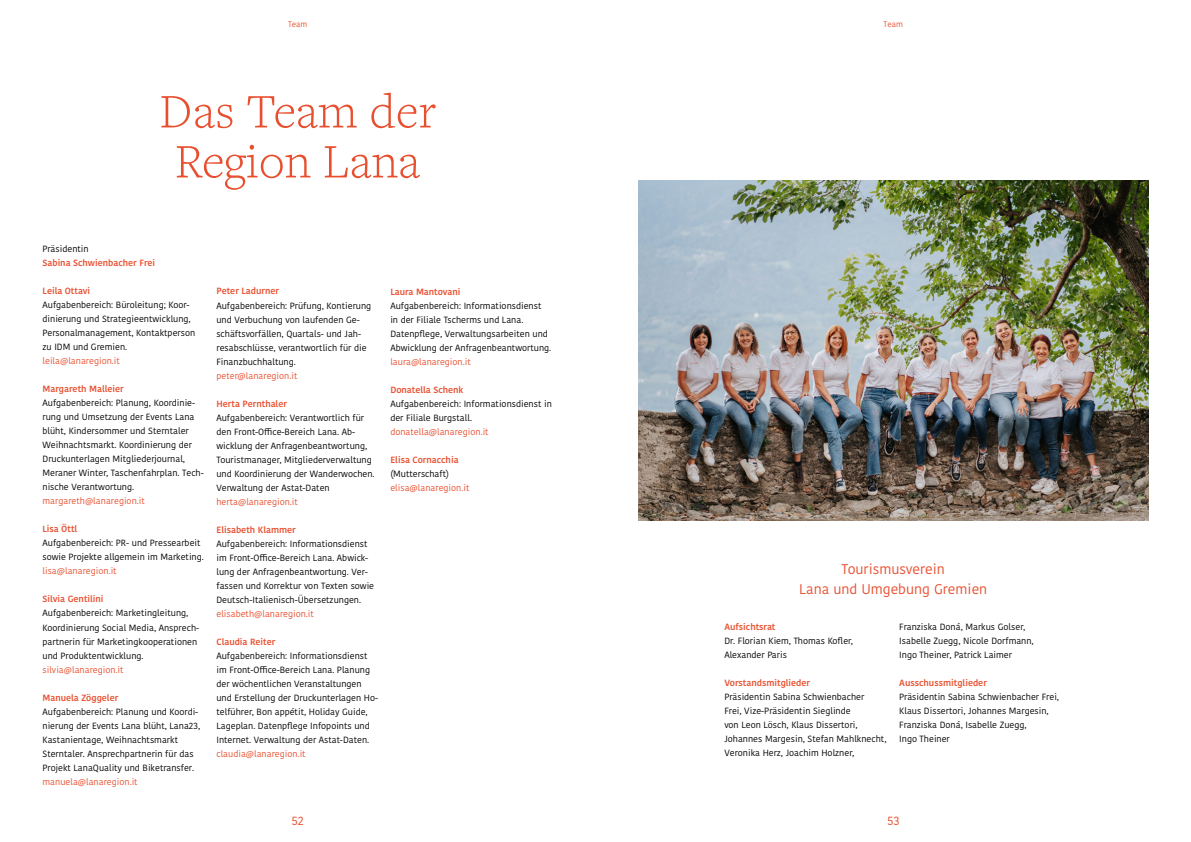
<style>
.page{position:relative;width:1191px;height:842px;background:#fff}
.page>*{position:absolute;margin:0;border:0;box-sizing:border-box;transform-origin:0 0}
.t1{font:300 50px/50px "Freight Text Pro";color:#e84f2f;text-align:center}
.t2{font:14px/20px "Kohinoor Devanagari";color:#e84f2f;text-align:center}
.t3{font:12px "Kohinoor Bangla";color:#e84f2f}
.t4{font:9px/14px "Kohinoor Devanagari";color:#000}
.t5{font:9px "Kohinoor Devanagari";color:#e84f2f}
.t6{font:600 9px "Kohinoor Devanagari";color:#e84f2f}
.t7{font:8px "Kohinoor Devanagari";color:#e84f2f}
</style>
<div class="page">
<img style="left:639px;top:181px;width:509px;height:339px">
<p class="t7" style="left:288px;top:20px;width:21px">Team</p>
<p class="t7" style="left:883px;top:20px;width:21px">Team</p>
<h1 class="t1" style="left:159px;top:85px;width:278px">Das Team der<br>Region Lana</h1>
<p class="t4" style="left:43px;top:242px;width:48px">Präsidentin</p>
<p class="t6" style="left:43px;top:258px;width:114px">Sabina Schwienbacher Frei</p>
<p class="t6" style="left:43px;top:286px;width:49px">Leila Ottavi</p>
<p class="t4" style="left:43px;top:298px;width:154px">Aufgabenbereich: Büroleitung; Koor&shy;dinierung und Strategieentwicklung, Personalmanagement, Kontaktperson zu IDM und Gremien.</p>
<p class="t5" style="left:43px;top:356px;width:79px">leila@lanaregion.it</p>
<p class="t6" style="left:43px;top:384px;width:83px">Margareth Malleier</p>
<p class="t4" style="left:43px;top:396px;width:163px">Aufgabenbereich: Planung, Koordinie&shy;rung und Umsetzung der Events Lana blüht, Kindersommer und Sterntaler Weihnachtsmarkt. Koordinierung der Druckunterlagen Mitgliederjournal, Meraner Winter, Taschenfahrplan. Tech&shy;nische Verantwortung.</p>
<p class="t5" style="left:43px;top:496px;width:104px">margareth@lanaregion.it</p>
<p class="t6" style="left:43px;top:524px;width:36px">Lisa Öttl</p>
<p class="t4" style="left:43px;top:536px;width:163px">Aufgabenbereich: PR- und Pressearbeit sowie Projekte allgemein im Marketing.</p>
<p class="t5" style="left:43px;top:566px;width:76px">lisa@lanaregion.it</p>
<p class="t6" style="left:43px;top:594px;width:63px">Silvia Gentilini</p>
<p class="t4" style="left:43px;top:606px;width:158px">Aufgabenbereich: Marketingleitung, Koordinierung Social Media, Ansprech&shy;partnerin für Marketingkooperationen und Produktentwicklung.</p>
<p class="t5" style="left:43px;top:664px;width:83px">silvia@lanaregion.it</p>
<p class="t6" style="left:43px;top:692px;width:77px">Manuela Zöggeler</p>
<p class="t4" style="left:43px;top:704px;width:159px">Aufgabenbereich: Planung und Koordi&shy;nierung der Events Lana blüht, Lana23, Kastanientage, Weihnachtsmarkt Sterntaler. Ansprechpartnerin für das Projekt LanaQuality und Biketransfer.</p>
<p class="t5" style="left:43px;top:776px;width:97px">manuela@lanaregion.it</p>
<p class="t6" style="left:216px;top:286px;width:64px">Peter Ladurner</p>
<p class="t4" style="left:216px;top:298px;width:156px">Aufgabenbereich: Prüfung, Kontierung und Verbuchung von laufenden Ge&shy;schäftsvorfällen, Quartals- und Jah&shy;resabschlüsse, verantwortlich für die Finanzbuchhaltung.</p>
<p class="t5" style="left:216px;top:370px;width:83px">peter@lanaregion.it</p>
<p class="t6" style="left:216px;top:398px;width:72px">Herta Pernthaler</p>
<p class="t4" style="left:216px;top:410px;width:160px">Aufgabenbereich: Verantwortlich für den Front-Office-Bereich Lana. Ab&shy;wicklung der Anfragenbeantwortung, Touristmanager, Mitgliederverwaltung und Koordinierung der Wanderwochen.<br>Verwaltung der Astat-Daten</p>
<p class="t5" style="left:216px;top:496px;width:83px">herta@lanaregion.it</p>
<p class="t6" style="left:216px;top:524px;width:81px">Elisabeth Klammer</p>
<p class="t4" style="left:216px;top:536px;width:159px">Aufgabenbereich: Informationsdienst im Front-Office-Bereich Lana. Abwick&shy;lung der Anfragenbeantwortung. Ver&shy;fassen und Korrektur von Texten sowie Deutsch-Italienisch-Übersetzungen.</p>
<p class="t5" style="left:216px;top:608px;width:99px">elisabeth@lanaregion.it</p>
<p class="t6" style="left:216px;top:636px;width:60px">Claudia Reiter</p>
<p class="t4" style="left:216px;top:648px;width:163px">Aufgabenbereich: Informationsdienst im Front-Office-Bereich Lana. Planung der wöchentlichen Veranstaltungen und Erstellung der Druckunterlagen Ho&shy;telführer, Bon appétit, Holiday Guide, Lageplan. Datenpflege Infopoints und Internet. Verwaltung der Astat-Daten.</p>
<p class="t5" style="left:216px;top:748px;width:91px">claudia@lanaregion.it</p>
<p class="t6" style="left:390px;top:286px;width:72px">Laura Mantovani</p>
<p class="t4" style="left:390px;top:298px;width:162px">Aufgabenbereich: Informationsdienst in der Filiale Tscherms und Lana.<br>Datenpflege, Verwaltungsarbeiten und Abwicklung der Anfragenbeantwortung.</p>
<p class="t5" style="left:390px;top:356px;width:82px">laura@lanaregion.it</p>
<p class="t6" style="left:390px;top:384px;width:75px">Donatella Schenk</p>
<p class="t4" style="left:390px;top:396px;width:163px">Aufgabenbereich: Informationsdienst in der Filiale Burgstall.</p>
<p class="t5" style="left:390px;top:426px;width:100px">donatella@lanaregion.it</p>
<p class="t6" style="left:390px;top:454px;width:70px">Elisa Cornacchia</p>
<p class="t4" style="left:390px;top:467px;width:60px">(Mutterschaft)</p>
<p class="t5" style="left:390px;top:482px;width:81px">elisa@lanaregion.it</p>
<h2 class="t2" style="left:799px;top:560px;width:190px">Tourismusverein<br>Lana und Umgebung Gremien</h2>
<p class="t6" style="left:724px;top:622px;width:53px">Aufsichtsrat</p>
<p class="t4" style="left:724px;top:634px;width:130px">Dr. Florian Kiem, Thomas Kofler,<br>Alexander Paris</p>
<p class="t6" style="left:724px;top:678px;width:87px">Vorstandsmitglieder</p>
<p class="t4" style="left:724px;top:690px;width:164px">Präsidentin Sabina Schwienbacher<br>Frei, Vize-Präsidentin Sieglinde<br>von Leon Lösch, Klaus Dissertori, Johannes Margesin, Stefan Mahlknecht, Veronika Herz, Joachim Holzner,</p>
<p class="t4" style="left:899px;top:620px;width:136px">Franziska Doná, Markus Golser,<br>Isabelle Zuegg, Nicole Dorfmann,<br>Ingo Theiner, Patrick Laimer</p>
<p class="t6" style="left:899px;top:678px;width:89px">Ausschussmitglieder</p>
<p class="t4" style="left:899px;top:690px;width:161px">Präsidentin Sabina Schwienbacher Frei,<br>Klaus Dissertori, Johannes Margesin,<br>Franziska Doná, Isabelle Zuegg,<br>Ingo Theiner</p>
<h3 class="t3" style="left:291px;top:812px;width:14px">52</h3>
<h3 class="t3" style="left:887px;top:812px;width:14px">53</h3>
</div>
